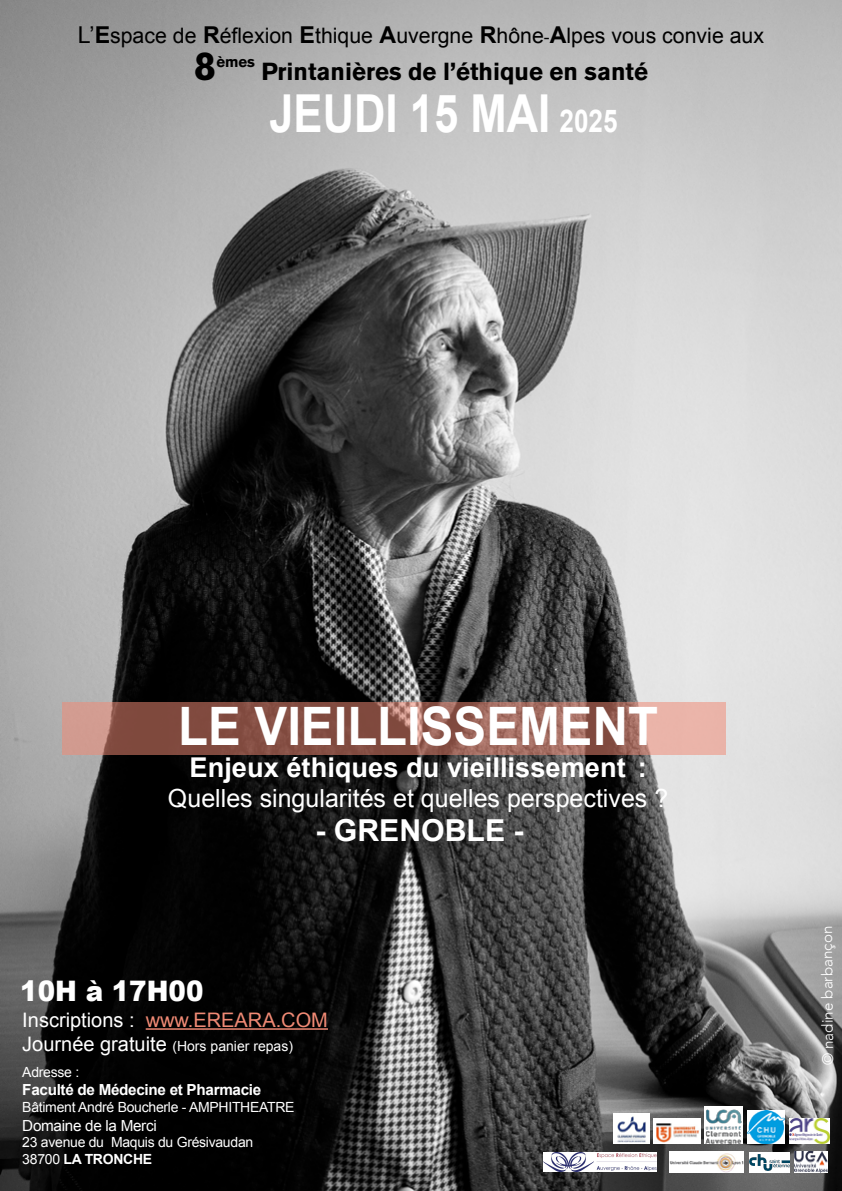
<style>
.page{position:relative;width:842px;height:1191px;background:#fff}
.page>*{position:absolute;margin:0;border:0;box-sizing:border-box;transform-origin:0 0}
.t1{font:700 53px "Arial";color:#fff;scale:.93 1}
.t2{font:700 52.3px "Arial";color:#fff;scale:.83 1}
.t3{font:700 40px "Akzidenz Grotesk BE";color:#000}
.t4{font:700 30.2px "Arial";color:#fff}
.t5{font:900 28.3px "Arial";color:#fff;scale:.93 1}
.t6{font:700 27.2px "Arial";color:#fff}
.t7{font:25px "Arial";color:#fff}
.t8{font:700 24.5px "Akzidenz Grotesk BE";color:#000}
.t9{font:21.3px "Arial";color:#000}
.t10{font:20px "Arial";color:#f18a75}
.t11{font:700 15.3px "Arial";letter-spacing:-.02em;color:#fff}
.t12{font:15.3px "Arial";letter-spacing:-.02em;color:#fff}
.t13{font:300 15.3px "Avenir";color:#fff}
.t14{font:700 15px "Akzidenz Grotesk BE";color:#000}
.t15{font:14px "Arial";letter-spacing:-.02em;color:#fff}
.t16{font:14px "Arial";color:#fff}
.t17{font:700 14px "Arial";letter-spacing:-.02em;color:#fff}
.s1{font-size:23.2px}
.s2{font-weight:700;font-size:23.2px}
.s3{font-size:17.4px}
.s4{font-size:31.4px}
.s5{color:#fff}
.s6{font-size:20px}
.s7{font-weight:400}
</style>
<div class="page">
<img style="left:0;top:0;width:842px;height:1191px">
<svg style="left:62px;top:702px;width:664px;height:52px"></svg>
<hr style="left:146px;top:1028px;width:182px;height:1px;background:#f18a75">
<img style="left:543px;top:1152px;width:114px;height:19px">
<div style="left:749px;top:1151px;width:41px;height:21px;background:#fff"></div>
<img style="left:749px;top:1154px;width:41px;height:16px">
<img style="left:794px;top:1151px;width:34px;height:21px">
<img style="left:669px;top:1151px;width:74px;height:21px">
<img style="left:613px;top:1113px;width:37px;height:30px">
<img style="left:790px;top:1118px;width:39px;height:25px">
<img style="left:748px;top:1110px;width:36px;height:33px">
<img style="left:704px;top:1143px;width:38px;height:1px">
<div style="left:704px;top:1106px;width:38px;height:37px;background:#fff"></div>
<img style="left:705px;top:1109px;width:37px;height:34px">
<img style="left:653px;top:1118px;width:47px;height:25px">
<p class="t9" style="left:78px;top:21px;width:688px"><span class="s1">L’</span><span class="s2">E</span>space de <span class="s2">R</span>éflexion <span class="s2">E</span>thique <span class="s2">A</span>uvergne <span class="s2">R</span>hône<span class="s3">-</span><span class="s2">A</span>lpes vous convie aux</p>
<p class="t3" style="left:194px;top:43px;width:24px">8</p>
<p class="t14" style="left:216px;top:53px;width:40px">èmes</p>
<p class="t8" style="left:262px;top:58px;width:388px">Printanières de l’éthique en santé</p>
<p class="t2" style="left:269px;top:80px;width:421px">JEUDI 15 MAI <span class="s4">2025</span></p>
<p class="t1" style="left:178px;top:691px;width:517px">LE VIEILLISSEMENT</p>
<p class="t6" style="left:190px;top:750px;width:459px">Enjeux éthiques du vieillissement :</p>
<p class="t7" style="left:168px;top:782px;width:502px">Quelles singularités et quelles perspectives ?</p>
<p class="t4" style="left:315px;top:811px;width:210px">- GRENOBLE -</p>
<p class="t5" style="left:20px;top:970px;width:198px">10H à 17H00</p>
<p class="t10" style="left:22px;top:1006px;width:307px"><span class="s5">Inscriptions :</span> www.EREARA.COM</p>
<p class="t16" style="left:22px;top:1036px;width:272px"><span class="s6">Journée gratuite</span> (Hors panier repas)</p>
<p class="t15" style="left:22px;top:1063px;width:58px">Adresse :</p>
<p class="t11" style="left:22px;top:1080px;width:241px">Faculté de Médecine et Pharmacie</p>
<p class="t15" style="left:22px;top:1098px;width:274px">Bâtiment André Boucherle - AMPHITHEATRE</p>
<p class="t12" style="left:22px;top:1115px;width:136px">Domaine de la Merci</p>
<p class="t15" style="left:22px;top:1133px;width:232px">23 avenue du Maquis du Grésivaudan</p>
<p class="t17" style="left:22px;top:1150px;width:131px"><span class="s7">38700</span> LA TRONCHE</p>
<p class="t13" style="left:819px;top:1065px;width:141px;rotate:-91deg">© nadine barbançon</p>
</div>
